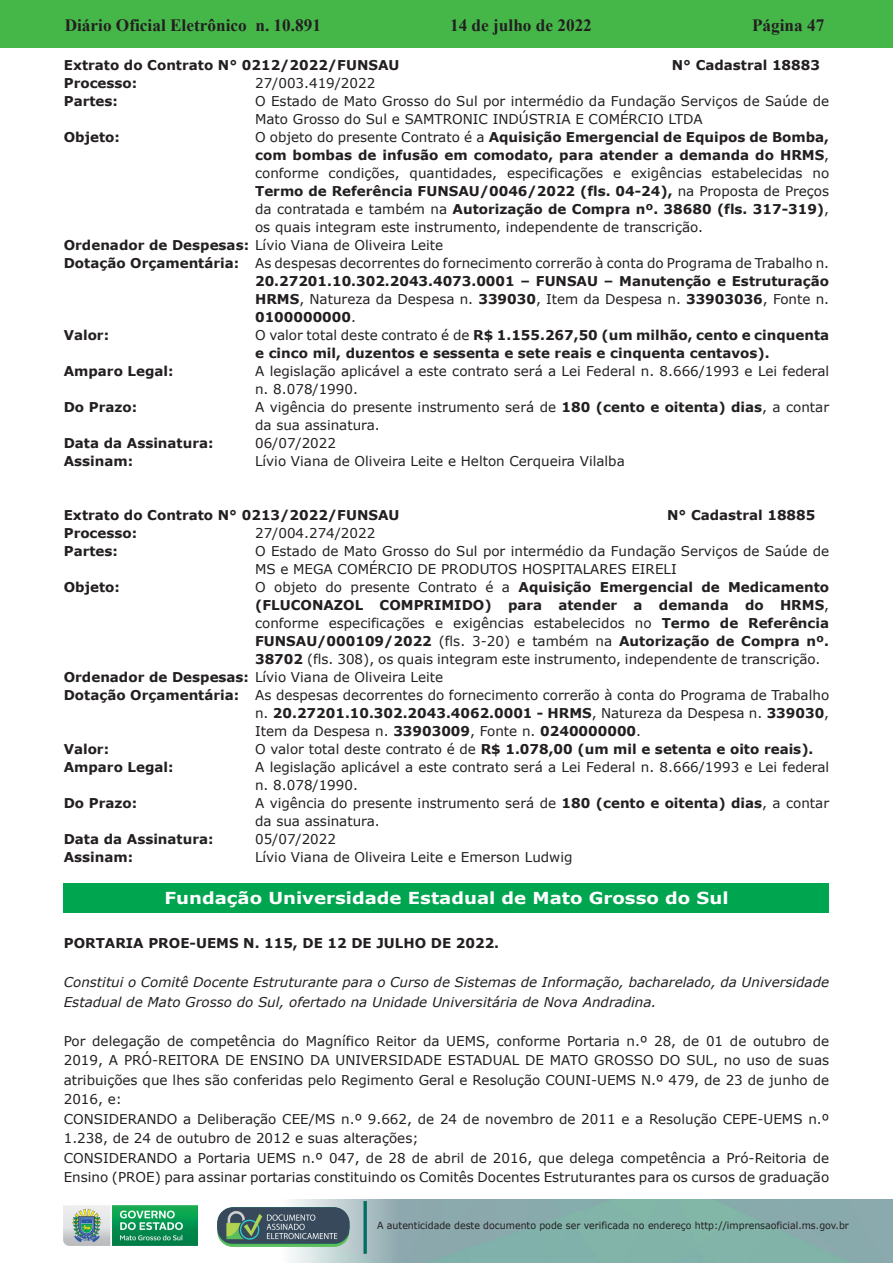
<style>
.page{position:relative;width:893px;height:1263px;background:#fff}
.page>*{position:absolute;margin:0;border:0;box-sizing:border-box;transform-origin:0 0}
.t1{font:700 17.25px "Times New Roman";color:#231f20}
.t2{font:700 16.5px "Verdana";color:#fff;scale:1.1 1}
.t3{font:13.5px/19.5px "Verdana";color:#231f20}
.t4{font:700 13.5px/18px "Verdana";color:#231f20}
.t5{font:italic 13.5px/19.5px "Verdana";color:#231f20}
.t6{font:9.9px "Verdana";color:#231f20;scale:.95 1}
.s1{font-weight:400}
.s2{font-weight:700}
</style>
<div class="page">
<div style="left:0;top:0;width:893px;height:48px;background:#45b749"></div>
<img style="left:63px;top:1199px;width:830px;height:64px">
<img style="left:364px;top:1202px;width:2px;height:51px">
<img style="left:218px;top:1207px;width:132px;height:39px">
<img style="left:64px;top:1205px;width:134px;height:41px">
<div style="left:64px;top:883px;width:765px;height:30px;background:#00a54f"></div>
<p class="t1" style="left:65px;top:13px;width:258px">Diário Oficial Eletrônico n. 10.891</p>
<p class="t1" style="left:450px;top:13px;width:143px">14 de julho de 2022</p>
<p class="t1" style="left:752px;top:13px;width:74px">Página 47</p>
<p class="t4" style="left:64px;top:56px;width:337px">Extrato do Contrato N° 0212/2022/FUNSAU</p>
<p class="t4" style="left:672px;top:56px;width:150px">N° Cadastral 18883</p>
<p class="t4" style="left:64px;top:74px;width:75px">Processo:</p>
<p class="t3" style="left:255px;top:73px;width:122px">27/003.419/2022</p>
<p class="t4" style="left:64px;top:92px;width:56px">Partes:</p>
<p class="t3" style="left:255px;top:92px;width:576px;line-height:18px">O Estado de Mato Grosso do Sul por intermédio da Fundação Serviços de Saúde de<br>Mato Grosso do Sul e SAMTRONIC INDÚSTRIA E COMÉRCIO LTDA</p>
<p class="t4" style="left:64px;top:128px;width:58px">Objeto:</p>
<p class="t4" style="left:255px;top:128px;width:576px"><span class="s1">O objeto do presente Contrato é a</span> Aquisição Emergencial de Equipos de Bomba,</p>
<p class="t4" style="left:255px;top:146px;width:576px">com bombas de infusão em comodato, para atender a demanda do HRMS<span class="s1">,</span></p>
<p class="t3" style="left:255px;top:163px;width:576px">conforme condições, quantidades, especificações e exigências estabelecidas no</p>
<p class="t4" style="left:255px;top:182px;width:576px">Termo de Referência FUNSAU/0046/2022 (fls. 04-24), <span class="s1">na Proposta de Preços</span></p>
<p class="t4" style="left:255px;top:200px;width:576px"><span class="s1">da contratada e também na</span> Autorização de Compra nº. 38680 (fls. 317-319)<span class="s1">,</span></p>
<p class="t3" style="left:255px;top:217px;width:449px">os quais integram este instrumento, independente de transcrição.</p>
<p class="t3" style="left:64px;top:235px;width:381px"><span class="s2">Ordenador de Despesas:</span> Lívio Viana de Oliveira Leite</p>
<p class="t3" style="left:64px;top:253px;width:767px"><span class="s2">Dotação Orçamentária:</span> As despesas decorrentes do fornecimento correrão à conta do Programa de Trabalho n.</p>
<p class="t4" style="left:255px;top:272px;width:576px">20.27201.10.302.2043.4073.0001 – FUNSAU – Manutenção e Estruturação</p>
<p class="t3" style="left:255px;top:289px;width:576px"><span class="s2">HRMS</span>, Natureza da Despesa n. <span class="s2">339030</span>, Item da Despesa n. <span class="s2">33903036</span>, Fonte n.</p>
<p class="t4" style="left:255px;top:308px;width:102px">0100000000<span class="s1">.</span></p>
<p class="t4" style="left:64px;top:326px;width:47px">Valor:</p>
<p class="t4" style="left:255px;top:326px;width:576px"><span class="s1">O valor total deste contrato é de</span> R$ 1.155.267,50 (um milhão, cento e cinquenta e cinco mil, duzentos e sessenta e sete reais e cinquenta centavos).</p>
<p class="t4" style="left:64px;top:362px;width:111px">Amparo Legal:</p>
<p class="t3" style="left:255px;top:362px;width:576px;line-height:18px">A legislação aplicável a este contrato será a Lei Federal n. 8.666/1993 e Lei federal n. 8.078/1990.</p>
<p class="t4" style="left:64px;top:398px;width:75px">Do Prazo:</p>
<p class="t3" style="left:255px;top:398px;width:576px;line-height:18px">A vigência do presente instrumento será de <span class="s2">180 (cento e oitenta) dias</span>, a contar da sua assinatura.</p>
<p class="t4" style="left:64px;top:434px;width:151px">Data da Assinatura:</p>
<p class="t3" style="left:255px;top:433px;width:82px">06/07/2022</p>
<p class="t4" style="left:64px;top:452px;width:71px">Assinam:</p>
<p class="t3" style="left:255px;top:451px;width:371px">Lívio Viana de Oliveira Leite e Helton Cerqueira Vilalba</p>
<p class="t4" style="left:64px;top:506px;width:337px">Extrato do Contrato N° 0213/2022/FUNSAU</p>
<p class="t4" style="left:667px;top:506px;width:150px">N° Cadastral 18885</p>
<p class="t4" style="left:64px;top:524px;width:75px">Processo:</p>
<p class="t3" style="left:255px;top:523px;width:122px">27/004.274/2022</p>
<p class="t4" style="left:64px;top:542px;width:56px">Partes:</p>
<p class="t3" style="left:255px;top:542px;width:576px;line-height:18px">O Estado de Mato Grosso do Sul por intermédio da Fundação Serviços de Saúde de<br>MS e MEGA COMÉRCIO DE PRODUTOS HOSPITALARES EIRELI</p>
<p class="t4" style="left:64px;top:578px;width:58px">Objeto:</p>
<p class="t4" style="left:255px;top:578px;width:576px"><span class="s1">O objeto do presente Contrato é a</span> Aquisição Emergencial de Medicamento</p>
<p class="t4" style="left:255px;top:596px;width:576px">(FLUCONAZOL COMPRIMIDO) para atender a demanda do HRMS<span class="s1">,</span></p>
<p class="t3" style="left:255px;top:613px;width:576px">conforme especificações e exigências estabelecidos no <span class="s2">Termo de Referência</span></p>
<p class="t4" style="left:255px;top:632px;width:576px">FUNSAU/000109/2022 <span class="s1">(fls. 3-20) e também na</span> Autorização de Compra nº.</p>
<p class="t3" style="left:255px;top:649px;width:567px"><span class="s2">38702</span> (fls. 308), os quais integram este instrumento, independente de transcrição.</p>
<p class="t3" style="left:64px;top:667px;width:381px"><span class="s2">Ordenador de Despesas:</span> Lívio Viana de Oliveira Leite</p>
<p class="t3" style="left:64px;top:685px;width:767px"><span class="s2">Dotação Orçamentária:</span> As despesas decorrentes do fornecimento correrão à conta do Programa de Trabalho</p>
<p class="t4" style="left:255px;top:704px;width:576px"><span class="s1">n.</span> 20.27201.10.302.2043.4062.0001 - HRMS<span class="s1">, Natureza da Despesa n.</span> 339030<span class="s1">,</span></p>
<p class="t3" style="left:255px;top:721px;width:387px">Item da Despesa n. <span class="s2">33903009</span>, Fonte n. <span class="s2">0240000000</span>.</p>
<p class="t4" style="left:64px;top:740px;width:47px">Valor:</p>
<p class="t4" style="left:255px;top:740px;width:560px"><span class="s1">O valor total deste contrato é de</span> R$ 1.078,00 (um mil e setenta e oito reais).</p>
<p class="t4" style="left:64px;top:757px;width:111px">Amparo Legal:</p>
<p class="t3" style="left:255px;top:758px;width:576px;line-height:18px">A legislação aplicável a este contrato será a Lei Federal n. 8.666/1993 e Lei federal n. 8.078/1990.</p>
<p class="t4" style="left:64px;top:793px;width:75px">Do Prazo:</p>
<p class="t3" style="left:255px;top:794px;width:576px;line-height:18px">A vigência do presente instrumento será de <span class="s2">180 (cento e oitenta) dias</span>, a contar da sua assinatura.</p>
<p class="t4" style="left:64px;top:829px;width:151px">Data da Assinatura:</p>
<p class="t3" style="left:255px;top:829px;width:82px">05/07/2022</p>
<p class="t4" style="left:64px;top:847px;width:71px">Assinam:</p>
<p class="t3" style="left:255px;top:847px;width:319px">Lívio Viana de Oliveira Leite e Emerson Ludwig</p>
<p class="t2" style="left:164px;top:886px;width:514px">Fundação Universidade Estadual de Mato Grosso do Sul</p>
<p class="t4" style="left:64px;top:934px;width:437px">PORTARIA PROE-UEMS N. 115, DE 12 DE JULHO DE 2022.</p>
<p class="t5" style="left:64px;top:973px;width:767px">Constitui o Comitê Docente Estruturante para o Curso de Sistemas de Informação, bacharelado, da Universidade<br>Estadual de Mato Grosso do Sul, ofertado na Unidade Universitária de Nova Andradina.</p>
<p class="t3" style="left:64px;top:1031px;width:767px">Por delegação de competência do Magnífico Reitor da UEMS, conforme Portaria n.º 28, de 01 de outubro de 2019, A PRÓ-REITORA DE ENSINO DA UNIVERSIDADE ESTADUAL DE MATO GROSSO DO SUL, no uso de suas atribuições que lhes são conferidas pelo Regimento Geral e Resolução COUNI-UEMS N.º 479, de 23 de junho de 2016, e:<br>CONSIDERANDO a Deliberação CEE/MS n.º 9.662, de 24 de novembro de 2011 e a Resolução CEPE-UEMS n.º 1.238, de 24 de outubro de 2012 e suas alterações;<br>CONSIDERANDO a Portaria UEMS n.º 047, de 28 de abril de 2016, que delega competência a Pró-Reitoria de Ensino (PROE) para assinar portarias constituindo os Comitês Docentes Estruturantes para os cursos de graduação</p>
<p class="t6" style="left:377px;top:1219px;width:498px">A autenticidade deste documento pode ser verificada no endereço http://imprensaoficial.ms.gov.br</p>
</div>
